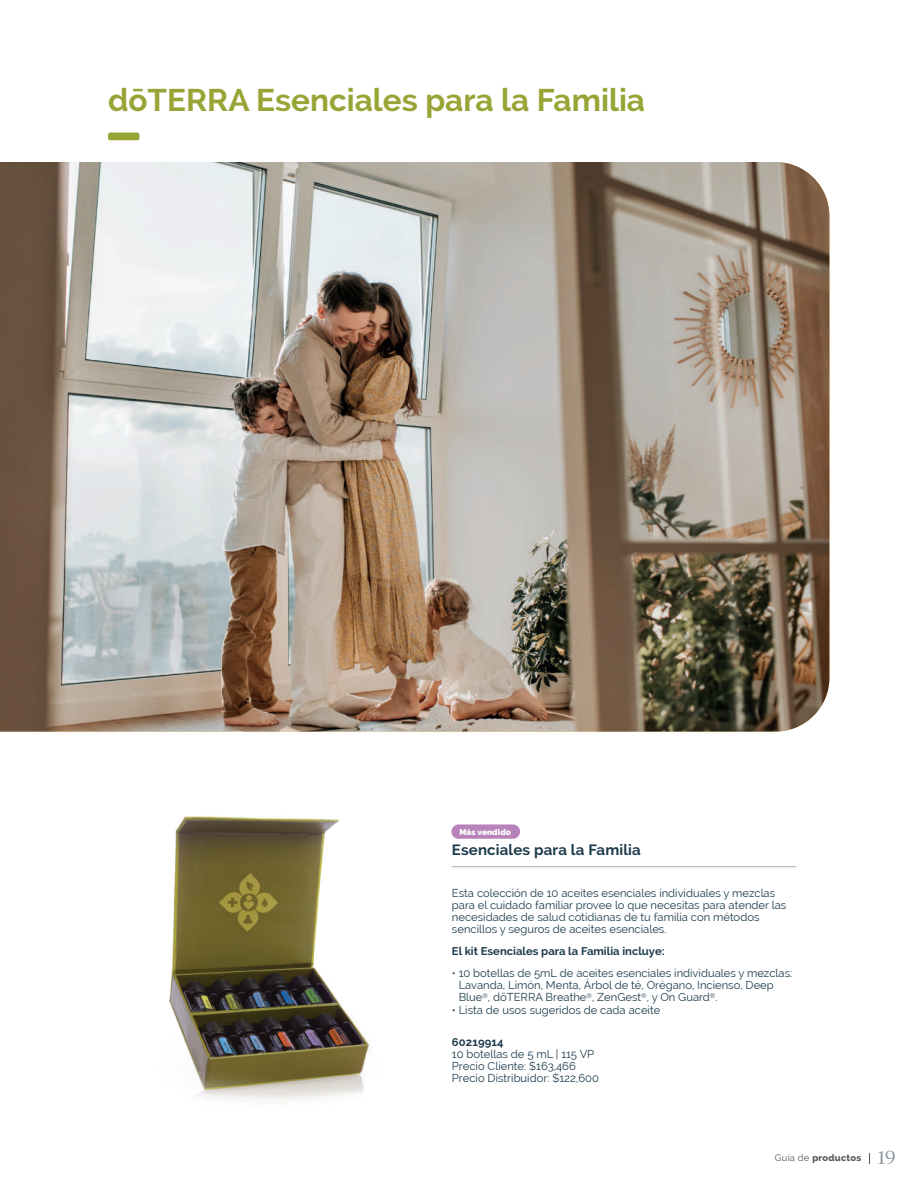
<style>
.page{position:relative;width:918px;height:1188px;background:#fff}
.page>*{position:absolute;margin:0;border:0;box-sizing:border-box;transform-origin:0 0}
.t1{font:700 31.5px "Raleway";color:#98a536}
.t2{font:700 15px "Raleway";letter-spacing:.01em;color:#1d3c4d}
.t3{font:11.25px/12px "Raleway";color:#1d3c4d}
.t4{font:700 11.25px "Raleway";color:#1d3c4d}
.t5{font:800 9.3px "Raleway";letter-spacing:.025em;color:#57585a}
.t6{font:900 8.25px "Raleway";letter-spacing:.01em;color:#fff}
.s1{font-weight:400}
.s2{font-family:"Tiempos Headline";font-weight:300;font-size:18.75px;color:#8f96a1}
</style>
<div class="page">
<svg style="left:108px;top:133px;width:32px;height:7px"></svg>
<img style="left:0;top:162px;width:829px;height:570px">
<img style="left:169px;top:816px;width:202px;height:285px">
<hr style="left:452px;top:866px;width:344px;height:1px;background:#b2b6be">
<div style="left:451px;top:824px;width:69px;height:15px;background:#b783ba;border-radius:7px"></div>
<h1 class="t1" style="left:108px;top:82px;width:539px">dōTERRA Esenciales para la Familia</h1>
<p class="t6" style="left:459px;top:827px;width:53px">Más vendido</p>
<h2 class="t2" style="left:452px;top:841px;width:190px">Esenciales para la Familia</h2>
<p class="t3" style="left:452px;top:887px;width:336px">Esta colección de 10 aceites esenciales individuales y mezclas para el cuidado familiar provee lo que necesitas para atender las necesidades de salud cotidianas de tu familia con métodos sencillos y seguros de aceites esenciales.</p>
<p class="t4" style="left:452px;top:945px;width:214px">El kit Esenciales para la Familia incluye:</p>
<p class="t3" style="left:459px;top:967px;width:335px;text-indent:-7px">• 10 botellas de 5mL de aceites esenciales individuales y mezclas:<br>Lavanda, Limón, Menta, Árbol de té, Orégano, Incienso, Deep<br>Blue<sup>®</sup>, dōTERRA Breathe<sup>®</sup>, ZenGest<sup>®</sup>, y On Guard<sup>®</sup>.</p>
<p class="t3" style="left:452px;top:1004px;width:210px">• Lista de usos sugeridos de cada aceite</p>
<p class="t4" style="left:452px;top:1036px;width:53px">60219914</p>
<p class="t3" style="left:452px;top:1048px;width:149px">10 botellas de 5 mL | 115 VP<br>Precio Cliente: $163,466<br>Precio Distribuidor: $122,600</p>
<p class="t5" style="left:775px;top:1153px;width:122px"><span class="s1">Guía de</span> productos <span class="s2">19</span></p>
</div>
